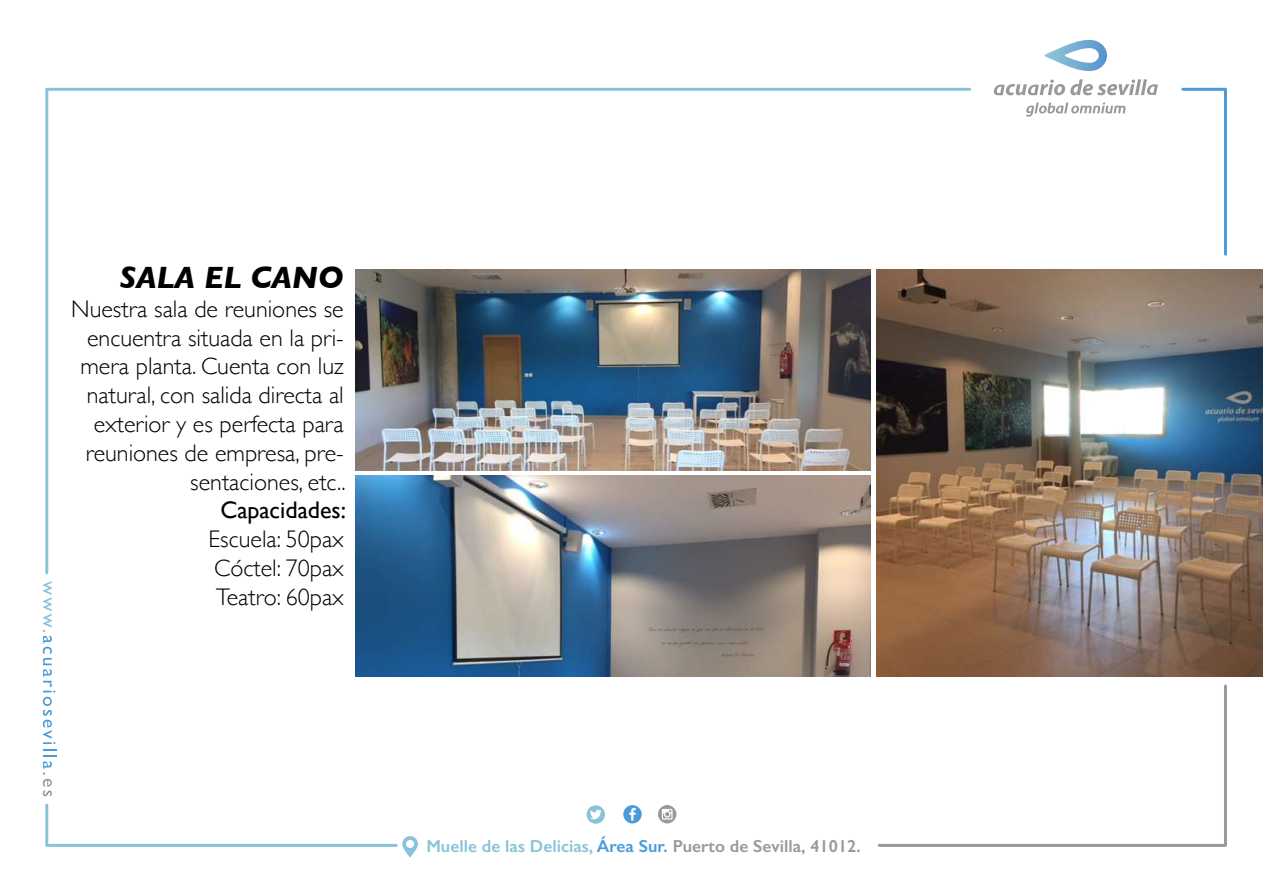
<style>
.page{position:relative;width:1263px;height:893px;background:#fff}
.page>*{position:absolute;margin:0;border:0;box-sizing:border-box;transform-origin:0 0}
.t1{font:italic 700 31.35px "Gill Sans";color:#000}
.t2{font:300 24px/28.8px "Gill Sans";color:#000;text-align:right}
.t3{font:24px "Gill Sans";color:#000}
.t4{font:600 17.4px "Gill Sans";color:#999998}
.s1{color:#89c3d9}
.s2{color:#4b9bd8}
</style>
<div class="page">
<svg style="left:877px;top:684px;width:350px;height:163px"></svg>
<svg style="left:1181px;top:87px;width:46px;height:169px"></svg>
<svg style="left:45px;top:87px;width:927px;height:489px"></svg>
<svg style="left:43px;top:581px;width:13px;height:215px"></svg>
<svg style="left:587px;top:805px;width:18px;height:19px"></svg>
<svg style="left:623px;top:805px;width:19px;height:18px"></svg>
<svg style="left:658px;top:805px;width:18px;height:18px"></svg>
<svg style="left:45px;top:803px;width:373px;height:54px"></svg>
<svg style="left:994px;top:79px;width:164px;height:16px"></svg>
<svg style="left:1026px;top:102px;width:100px;height:15px"></svg>
<svg style="left:1045px;top:40px;width:62px;height:31px"></svg>
<img style="left:355px;top:476px;width:515px;height:201px">
<img style="left:876px;top:269px;width:387px;height:408px">
<img style="left:355px;top:269px;width:515px;height:201px">
<h1 class="t1" style="left:120px;top:259px;width:226px">SALA EL CANO</h1>
<p class="t2" style="left:71px;top:293px;width:276px">Nuestra sala de reuniones se encuentra situada en la pri&shy;mera planta. Cuenta con luz natural, con salida directa al exterior y es perfecta para reuniones de empresa, pre&shy;sentaciones, etc..</p>
<p class="t3" style="left:220px;top:496px;width:127px">Capacidades:</p>
<p class="t2" style="left:208px;top:524px;width:137px;text-align:justify">Escuela: 50pax Cóctel: 70pax Teatro: 60pax</p>
<p class="t4" style="left:426px;top:836px;width:436px"><span class="s1">Muelle de las Delicias,</span> <span class="s2">Área Sur.</span> Puerto de Sevilla, 41012.</p>
</div>
